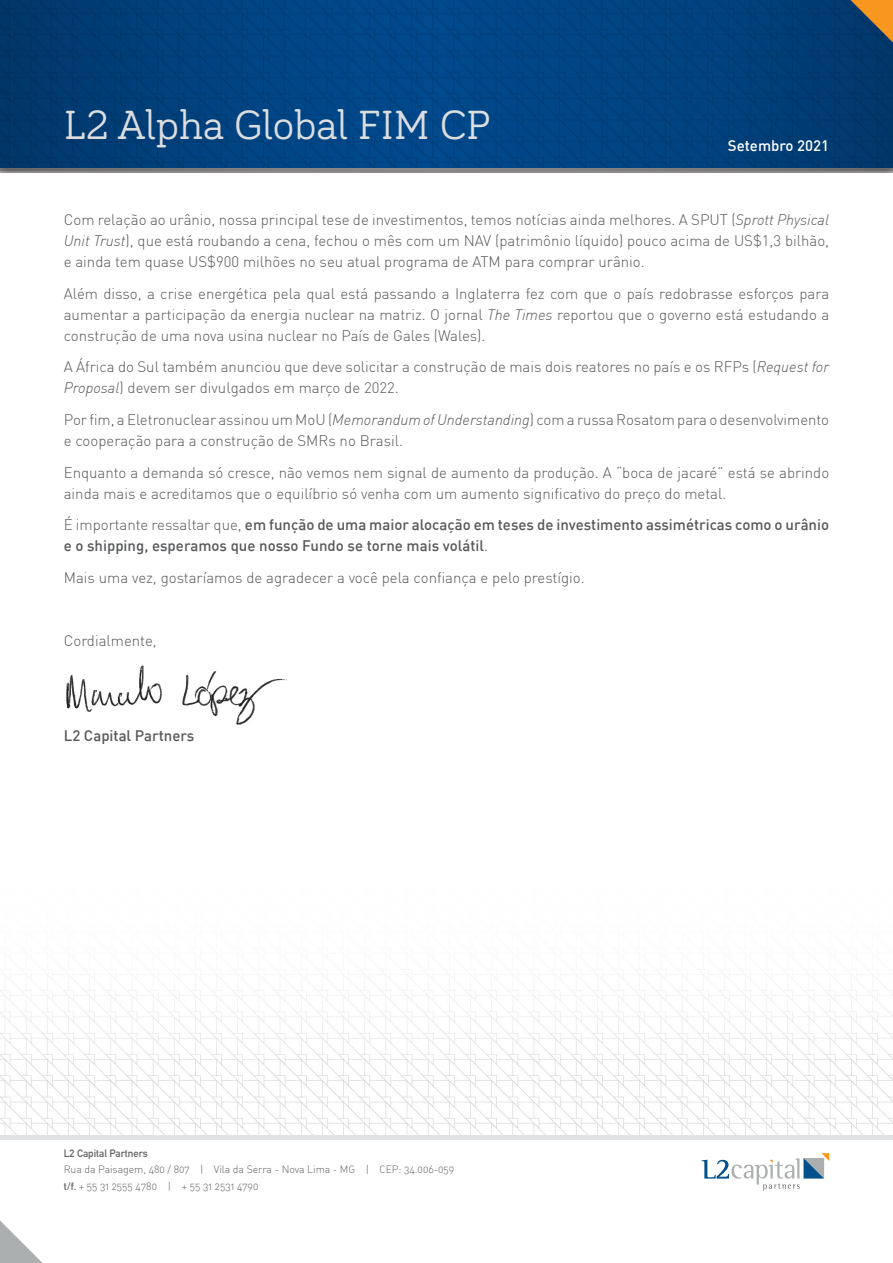
<style>
.page{position:relative;width:893px;height:1263px;background:#fff}
.page>*{position:absolute;margin:0;border:0;box-sizing:border-box;transform-origin:0 0}
.t1{font:42px "Bariol Serif";color:#dcdddf}
.t2{font:300 15px/21px "DIN";color:#57585a}
.t3{font:500 15px/21px "DIN";color:#57585a}
.t4{font:500 15px "DIN";color:#fff}
.t5{font:10.5px/16.5px "DIN Light Alternate";letter-spacing:-.005em;color:#636366}
.t6{font:700 10.5px "DIN Alternate";color:#636366}
.s1{font-style:italic}
.s2{font-weight:300}
.s3{font-family:"DIN Alternate";font-weight:700}
</style>
<div class="page">
<div style="left:0;top:165px;width:893px;height:8px;background:#fff;opacity:.75"></div>
<svg style="left:0;top:0;width:893px;height:170px;background:#01417c"></svg>
<svg style="left:850px;top:0;width:43px;height:43px;background:#786645"></svg>
<svg style="left:0;top:1220px;width:43px;height:43px"></svg>
<img style="left:0;top:974px;width:893px;height:161px">
<div style="left:0;top:1135px;width:893px;height:5px;background:#e1e2e4"></div>
<svg style="left:702px;top:1153px;width:127px;height:37px"></svg>
<img style="left:66px;top:665px;width:221px;height:60px">
<h1 class="t1" style="left:64px;top:96px;width:428px">L2 Alpha Global FIM CP</h1>
<p class="t4" style="left:728px;top:136px;width:103px">Setembro 2021</p>
<p class="t2" style="left:64px;top:209px;width:767px;text-align:justify">Com relação ao urânio, nossa principal tese de investimentos, temos notícias ainda melhores. A SPUT (<span class="s1">Sprott Physical Unit Trust</span>), que está roubando a cena, fechou o mês com um NAV (patrimônio líquido) pouco acima de US$1,3 bilhão, e ainda tem quase US$900 milhões no seu atual programa de ATM para comprar urânio.</p>
<p class="t2" style="left:64px;top:283px;width:767px;text-align:justify">Além disso, a crise energética pela qual está passando a Inglaterra fez com que o país redobrasse esforços para aumentar a participação da energia nuclear na matriz. O jornal <span class="s1">The Times</span> reportou que o governo está estudando a construção de uma nova usina nuclear no País de Gales (Wales).</p>
<p class="t2" style="left:64px;top:356px;width:767px">A África do Sul também anunciou que deve solicitar a construção de mais dois reatores no país e os RFPs (<span class="s1">Request for<br>Proposal</span>) devem ser divulgados em março de 2022.</p>
<p class="t2" style="left:64px;top:409px;width:767px">Por fim, a Eletronuclear assinou um MoU (<span class="s1">Memorandum of Understanding</span>) com a russa Rosatom para o desenvolvimento e cooperação para a construção de SMRs no Brasil.</p>
<p class="t2" style="left:64px;top:462px;width:767px">Enquanto a demanda só cresce, não vemos nem signal de aumento da produção. A “boca de jacaré” está se abrindo ainda mais e acreditamos que o equilíbrio só venha com um aumento significativo do preço do metal.</p>
<p class="t3" style="left:64px;top:514px;width:767px"><span class="s2">É importante ressaltar que,</span> em função de uma maior alocação em teses de investimento assimétricas como o urânio e o shipping, esperamos que nosso Fundo se torne mais volátil<span class="s2">.</span></p>
<p class="t2" style="left:64px;top:567px;width:522px">Mais uma vez, gostaríamos de agradecer a você pela confiança e pelo prestígio.</p>
<p class="t2" style="left:64px;top:630px;width:94px">Cordialmente,</p>
<p class="t3" style="left:64px;top:725px;width:132px">L2 Capital Partners</p>
<p class="t6" style="left:64px;top:1145px;width:86px">L2 Capital Partners</p>
<p class="t5" style="left:64px;top:1161px;width:392px">Rua da Paisagem, 480 / 807 | Vila da Serra - Nova Lima - MG | CEP: 34.006-059 <span class="s3">t/f.</span> + 55 31 2555 4780 | + 55 31 2531 4790</p>
</div>
